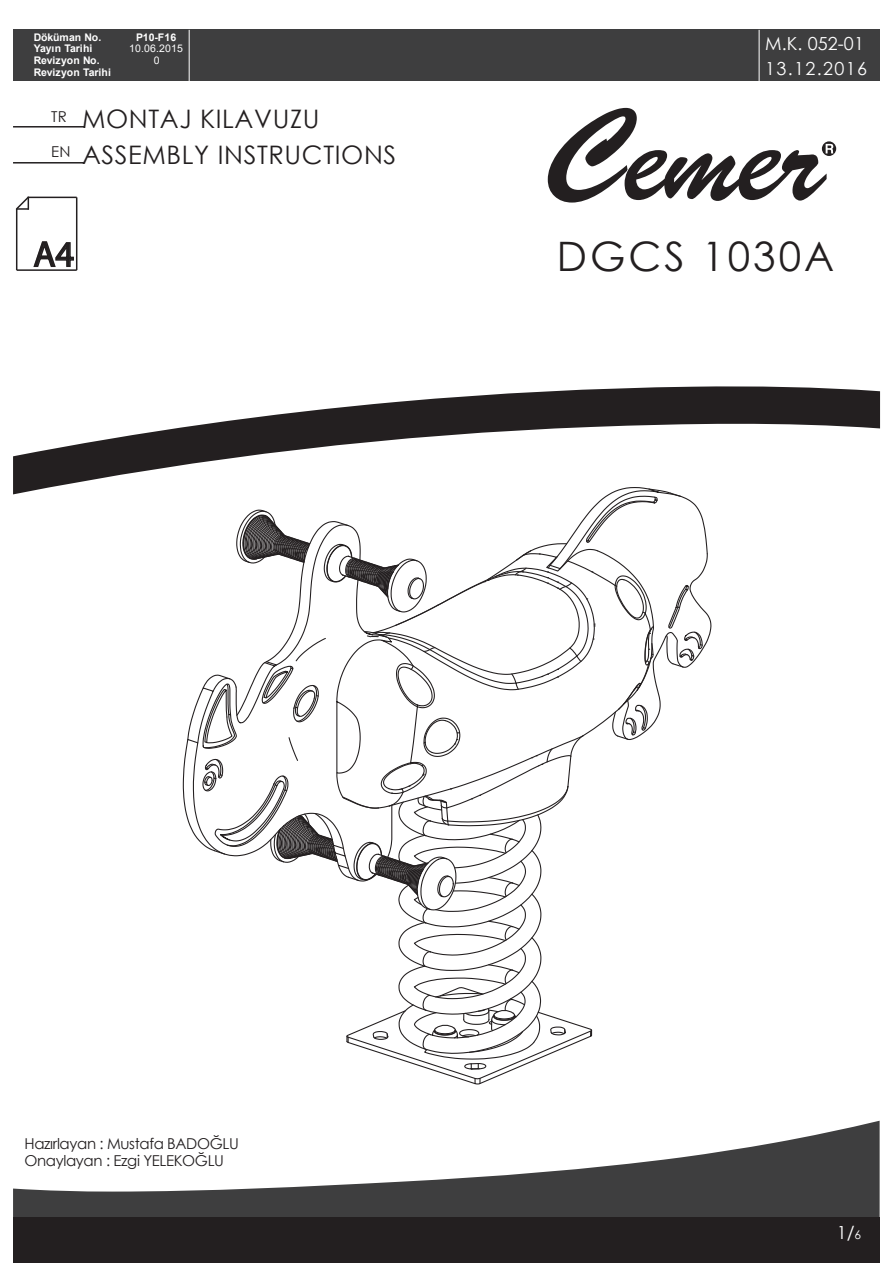
<style>
.page{position:relative;width:893px;height:1263px;background:#fff}
.page>*{position:absolute;margin:0;border:0;box-sizing:border-box;transform-origin:0 0}
.t1{font:40.65px "Century Gothic";letter-spacing:.075em;color:#231f20}
.t2{font:36px "Myriad Pro";color:#231f20}
.t3{font:25.5px/36px "Century Gothic";letter-spacing:.025em;color:#231f20}
.t4{font:18px/24.3px "Century Gothic";letter-spacing:.075em;color:#fff}
.t5{font:15px/16.5px "Century Gothic";letter-spacing:-.025em;color:#231f20}
.t6{font:700 10.5px/10.8px "Arial";letter-spacing:-.015em;color:#fff}
.t7{font:10.5px/12.3px "Arial";letter-spacing:.015em;color:#fff;text-align:center}
.s1{font-size:12px}
</style>
<div class="page">
<svg style="left:548px;top:108px;width:288px;height:95px"></svg>
<div style="left:13px;top:30px;width:867px;height:51px;background:#3e3e3f"></div>
<svg style="left:13px;top:1121px;width:867px;height:97px"></svg>
<div style="left:13px;top:1218px;width:867px;height:45px;background:#231f20"></div>
<hr style="left:13px;top:126px;width:72px;height:2px;background:#231f20">
<hr style="left:13px;top:162px;width:71px;height:2px;background:#231f20">
<svg style="left:13px;top:386px;width:867px;height:108px"></svg>
<hr style="left:189px;top:30px;width:1px;height:51px;background:#fff">
<hr style="left:759px;top:30px;width:1px;height:51px;background:#fff">
<hr style="left:17px;top:269px;width:60px;height:2px;background:#231f20">
<hr style="left:76px;top:197px;width:1px;height:73px;background:#231f20">
<hr style="left:28px;top:197px;width:49px;height:1px;background:#231f20">
<hr style="left:16px;top:209px;width:1px;height:61px;background:#231f20">
<svg style="left:15px;top:196px;width:15px;height:15px"></svg>
<svg style="left:33px;top:241px;width:41px;height:26px"></svg>
<svg style="left:182px;top:486px;width:530px;height:599px"></svg>
<p class="t6" style="left:34px;top:32px;width:69px">Döküman No.<br>Yayın Tarihi</p>
<p class="t6" style="left:34px;top:55px;width:79px;line-height:11.7px">Revizyon No.<br>Revizyon Tarihi</p>
<p class="t6" style="left:136px;top:32px;width:41px">P10-F16</p>
<p class="t7" style="left:129px;top:42px;width:55px">10.06.2015<br>0</p>
<h3 class="t4" style="left:765px;top:31px;width:103px">M.K. 052-01<br>13.12.2016</h3>
<h3 class="t5" style="left:51px;top:108px;width:17px">TR</h3>
<h3 class="t5" style="left:51px;top:143px;width:21px">EN</h3>
<h3 class="t3" style="left:82px;top:100px;width:316px">MONTAJ KILAVUZU<br>ASSEMBLY INSTRUCTIONS</h3>
<h2 class="t2" style="left:34px;top:232px;width:42px">A4</h2>
<h1 class="t1" style="left:557px;top:228px;width:279px">DGCS 1030A</h1>
<h3 class="t5" style="left:24px;top:1135px;width:216px">Hazırlayan : Mustafa BADOĞLU<br>Onaylayan : Ezgi YELEKOĞLU</h3>
<h3 class="t4" style="left:837px;top:1220px;width:26px">1/<span class="s1">6</span></h3>
</div>
